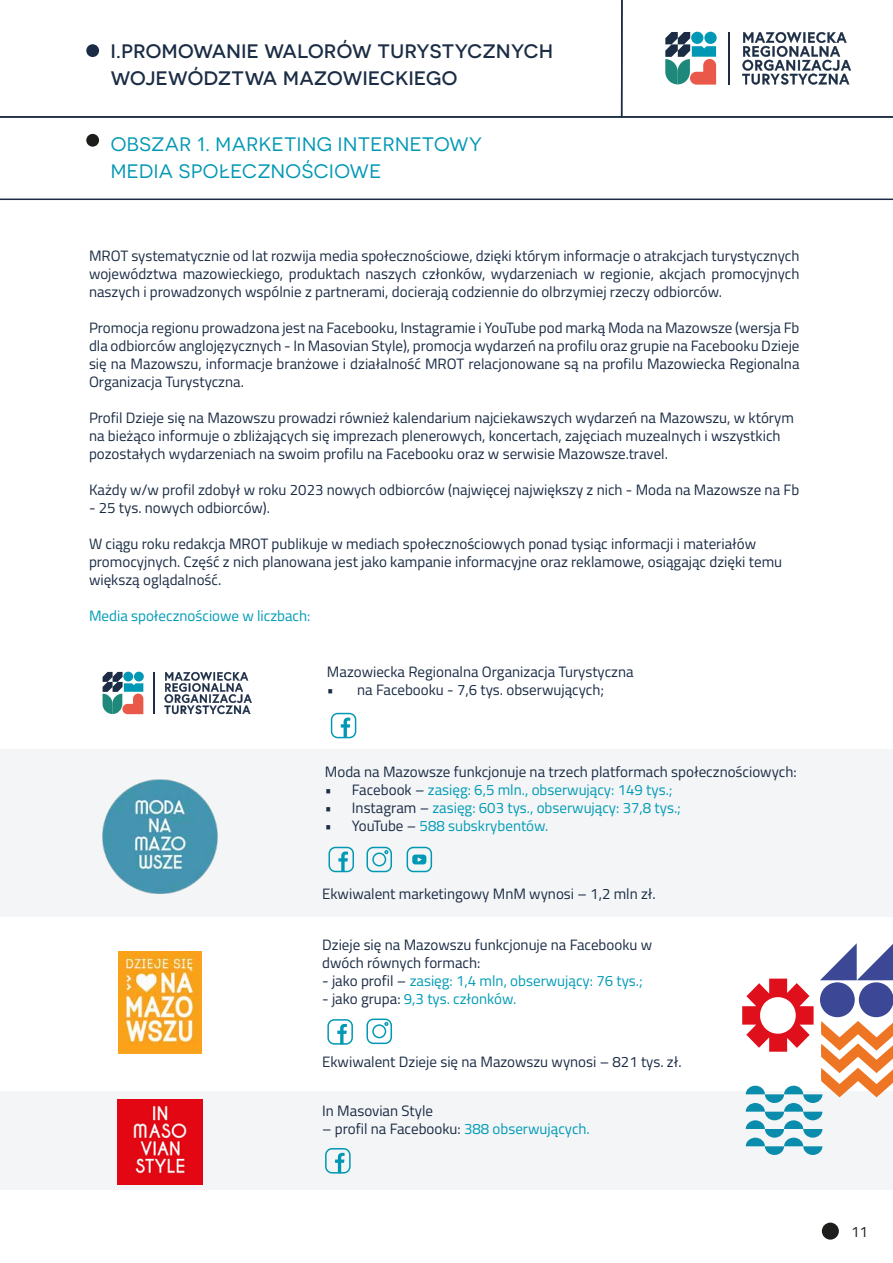
<style>
.page{position:relative;width:893px;height:1263px;background:#fff}
.page>*{position:absolute;margin:0;border:0;box-sizing:border-box;transform-origin:0 0}
.t1{font:500 19.5px/27px "Novecentosanswide";letter-spacing:.025em;color:#1b2c45}
.t2{font:19.5px/27px "Novecentosanswide";letter-spacing:.025em;color:#0098b4}
.t3{font:15px/18px "Titillium Web";color:#1b2c45}
.t4{font:15px "Titillium Web";color:#009bb6}
.t5{font:15px "Titillium Web";color:#1e1e1c}
.s1{color:#1b2c45}
.s2{color:#009bb6}
</style>
<div class="page">
<div style="left:0;top:1092px;width:893px;height:98px;background:#f4f5f6"></div>
<div style="left:0;top:749px;width:893px;height:168px;background:#f4f5f6"></div>
<svg style="left:665px;top:32px;width:51px;height:53px"></svg>
<svg style="left:742px;top:32px;width:109px;height:53px"></svg>
<hr style="left:728px;top:32px;width:2px;height:52px;background:#1b2c44">
<svg style="left:742px;top:943px;width:151px;height:212px"></svg>
<div style="left:86px;top:44px;width:13px;height:13px;background:#1b2c45;border-radius:50%"></div>
<div style="left:86px;top:134px;width:13px;height:13px;background:#1d1e1c;border-radius:50%"></div>
<hr style="left:0;top:199px;width:893px;height:1px;background:#1b2c44">
<hr style="left:621px;top:0;width:2px;height:117px;background:#1b2c44">
<hr style="left:0;top:116px;width:893px;height:2px;background:#1b2c44">
<img style="left:117px;top:1099px;width:85px;height:85px">
<img style="left:118px;top:951px;width:84px;height:102px">
<img style="left:102px;top:779px;width:116px;height:115px">
<svg style="left:103px;top:672px;width:40px;height:42px"></svg>
<svg style="left:164px;top:672px;width:88px;height:42px"></svg>
<hr style="left:153px;top:672px;width:1px;height:42px;background:#1b2c44">
<svg style="left:331px;top:713px;width:25px;height:25px"></svg>
<svg style="left:328px;top:847px;width:26px;height:25px"></svg>
<svg style="left:366px;top:847px;width:26px;height:25px"></svg>
<svg style="left:407px;top:847px;width:25px;height:25px"></svg>
<svg style="left:325px;top:1148px;width:26px;height:25px"></svg>
<svg style="left:327px;top:1019px;width:26px;height:26px"></svg>
<svg style="left:366px;top:1018px;width:26px;height:26px"></svg>
<div style="left:822px;top:1222px;width:17px;height:17px;background:#1d1e1c;border-radius:50%"></div>
<h1 class="t1" style="left:111px;top:37px;width:444px">I.PROMOWANIE WALORÓW TURYSTYCZNYCH<br>WOJEWÓDZTWA MAZOWIECKIEGO</h1>
<h1 class="t2" style="left:111px;top:131px;width:373px">OBSZAR 1. MARKETING INTERNETOWY<br>MEDIA SPOŁECZNOŚCIOWE</h1>
<p class="t3" style="left:89px;top:246px;width:712px;text-align:justify">MROT systematycznie od lat rozwija media społecznościowe, dzięki którym informacje o atrakcjach turystycznych województwa mazowieckiego, produktach naszych członków, wydarzeniach w regionie, akcjach promocyjnych naszych i prowadzonych wspólnie z partnerami, docierają codziennie do olbrzymiej rzeczy odbiorców.</p>
<p class="t3" style="left:89px;top:318px;width:712px;text-align:justify">Promocja regionu prowadzona jest na Facebooku, Instagramie i YouTube pod marką Moda na Mazowsze (wersja Fb dla odbiorców anglojęzycznych - In Masovian Style), promocja wydarzeń na profilu oraz grupie na Facebooku Dzieje się na Mazowszu, informacje branżowe i działalność MROT relacjonowane są na profilu Mazowiecka Regionalna Organizacja Turystyczna.</p>
<p class="t3" style="left:89px;top:408px;width:706px">Profil Dzieje się na Mazowszu prowadzi również kalendarium najciekawszych wydarzeń na Mazowszu, w którym na bieżąco informuje o zbliżających się imprezach plenerowych, koncertach, zajęciach muzealnych i wszystkich pozostałych wydarzeniach na swoim profilu na Facebooku oraz w serwisie Mazowsze.travel.</p>
<p class="t3" style="left:89px;top:480px;width:712px">Każdy w/w profil zdobył w roku 2023 nowych odbiorców (najwięcej największy z nich - Moda na Mazowsze na Fb</p>
<p class="t3" style="left:89px;top:498px;width:183px">- 25 tys. nowych odbiorców).</p>
<p class="t3" style="left:89px;top:534px;width:695px">W ciągu roku redakcja MROT publikuje w mediach społecznościowych ponad tysiąc informacji i materiałów promocyjnych. Część z nich planowana jest jako kampanie informacyjne oraz reklamowe, osiągając dzięki temu większą oglądalność.</p>
<p class="t4" style="left:89px;top:605px;width:223px">Media społecznościowe w liczbach:</p>
<p class="t3" style="left:327px;top:662px;width:308px">Mazowiecka Regionalna Organizacja Turystyczna</p>
<p class="t3" style="left:327px;top:680px;width:279px">• na Facebooku - 7,6 tys. obserwujących;</p>
<p class="t3" style="left:325px;top:762px;width:473px">Moda na Mazowsze funkcjonuje na trzech platformach społecznościowych:</p>
<p class="t4" style="left:325px;top:778px;width:349px"><span class="s1">• Facebook –</span> zasięg: 6,5 mln., obserwujący: 149 tys.;</p>
<p class="t4" style="left:325px;top:796px;width:357px"><span class="s1">• Instagram –</span> zasięg: 603 tys., obserwujący: 37,8 tys.;</p>
<p class="t4" style="left:325px;top:814px;width:225px"><span class="s1">• YouTube –</span> 588 subskrybentów.</p>
<p class="t3" style="left:322px;top:884px;width:335px">Ekwiwalent marketingowy MnM wynosi – 1,2 mln zł.</p>
<p class="t3" style="left:322px;top:935px;width:332px">Dzieje się na Mazowszu funkcjonuje na Facebooku w dwóch równych formach:</p>
<p class="t4" style="left:322px;top:970px;width:322px"><span class="s1">- jako profil –</span> zasięg: 1,4 mln, obserwujący: 76 tys.;</p>
<p class="t4" style="left:322px;top:988px;width:196px"><span class="s1">- jako grupa:</span> 9,3 tys. członków.</p>
<p class="t3" style="left:322px;top:1052px;width:361px">Ekwiwalent Dzieje się na Mazowszu wynosi – 821 tys. zł.</p>
<p class="t3" style="left:322px;top:1101px;width:112px">In Masovian Style</p>
<p class="t3" style="left:322px;top:1119px;width:269px">– profil na Facebooku: <span class="s2">388 obserwujących.</span></p>
<p class="t5" style="left:851px;top:1220px;width:18px">11</p>
</div>
